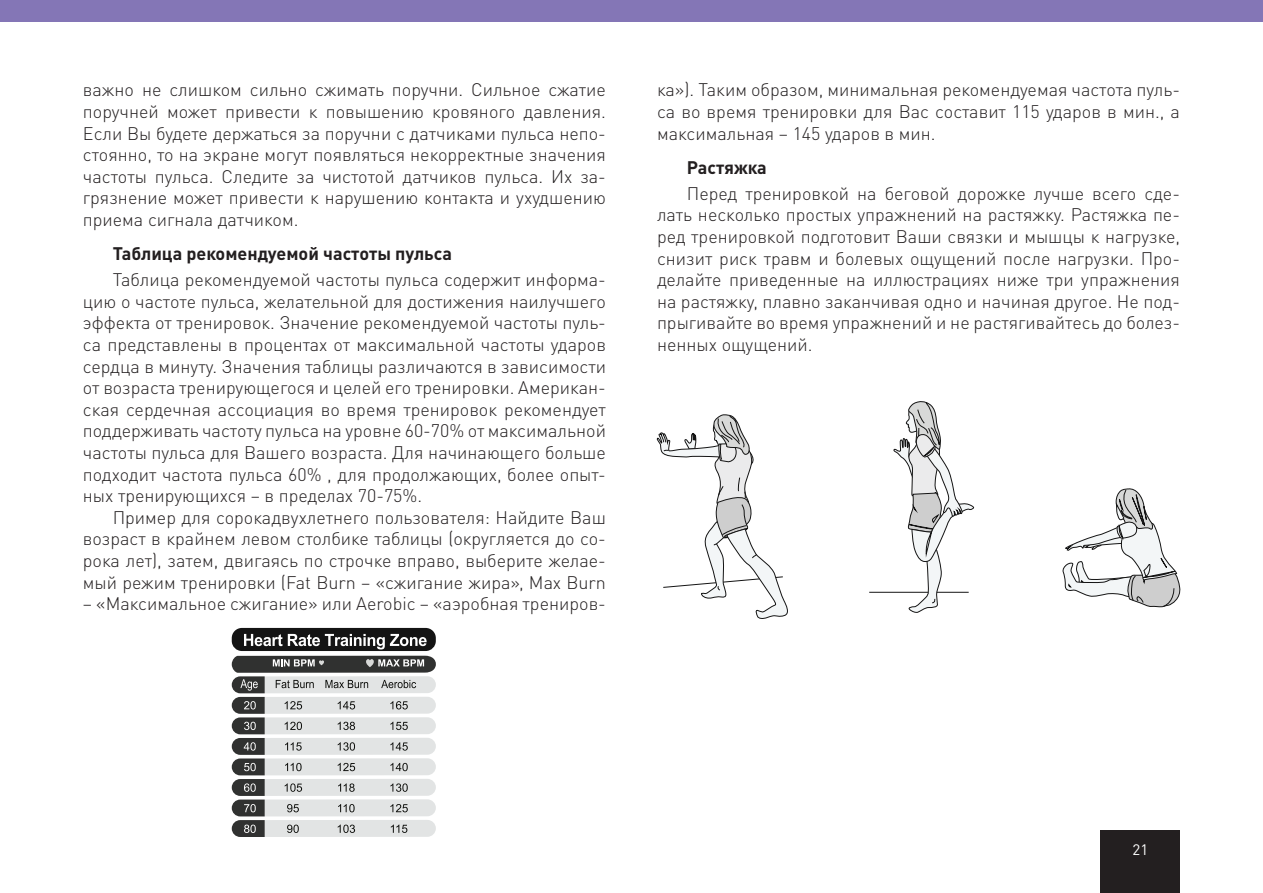
<style>
.page{position:relative;width:1263px;height:893px;background:#fff}
.page>*{position:absolute;margin:0;border:0;box-sizing:border-box;transform-origin:0 0}
.Обычный_текст__с_отс{font:300 18px/21.6px "DIN Pro";color:#231f20;text-align:justify}
.Заголовок_над_тексто{font:700 18px "DIN Pro";color:#231f20}
.t1{font:15px "DIN Pro";color:#fff}
</style>
<div class="page">
<div style="left:0;top:0;width:1263px;height:21px;background:#8476b6"></div>
<div style="left:1101px;top:831px;width:79px;height:62px;background:#231f20"></div>
<svg style="left:1062px;top:488px;width:119px;height:119px"></svg>
<hr style="left:869px;top:592px;width:100px;height:1px;background:#141414">
<svg style="left:657px;top:414px;width:131px;height:205px"></svg>
<svg style="left:894px;top:401px;width:81px;height:212px"></svg>
<svg style="left:232px;top:656px;width:204px;height:181px"></svg>
<div style="left:232px;top:628px;width:204px;height:23px;background:#141414;border-radius:10px"></div>
<svg style="left:244px;top:634px;width:183px;height:15px"></svg>
<p class="Обычный_текст__с_отс" style="left:83px;top:78px;width:525px">важно не слишком сильно сжимать поручни. Сильное сжатие поручней может привести к повышению кровяного давления.<br>Если Вы будете держаться за поручни с датчиками пульса непо&shy;стоянно, то на экране могут появляться некорректные значения частоты пульса. Следите за чистотой датчиков пульса. Их за&shy;грязнение может привести к нарушению контакта и ухудшению приема сигнала датчиком.</p>
<p class="Заголовок_над_тексто" style="left:113px;top:239px;width:341px">Таблица рекомендуемой частоты пульса</p>
<p class="Обычный_текст__с_отс" style="left:83px;top:267px;width:525px;text-indent:30px">Таблица рекомендуемой частоты пульса содержит информа&shy;цию о частоте пульса, желательной для достижения наилучшего эффекта от тренировок. Значение рекомендуемой частоты пуль&shy;са представлены в процентах от максимальной частоты ударов сердца в минуту. Значения таблицы различаются в зависимости от возраста тренирующегося и целей его тренировки. Американ&shy;ская сердечная ассоциация во время тренировок рекомендует поддерживать частоту пульса на уровне 60-70% от максимальной частоты пульса для Вашего возраста. Для начинающего больше подходит частота пульса 60% , для продолжающих, более опыт&shy;ных тренирующихся – в пределах 70-75%.</p>
<p class="Обычный_текст__с_отс" style="left:83px;top:505px;width:525px;text-indent:30px">Пример для сорокадвухлетнего пользователя: Найдите Ваш возраст в крайнем левом столбике таблицы (округляется до со&shy;рока лет), затем, двигаясь по строчке вправо, выберите желае&shy;мый режим тренировки (Fat Burn – «сжигание жира», Max Burn</p>
<p class="Обычный_текст__с_отс" style="left:83px;top:591px;width:524px">– «Максимальное сжигание» или Aerobic – «аэробная трениров-</p>
<p class="Обычный_текст__с_отс" style="left:657px;top:78px;width:524px">ка»). Таким образом, минимальная рекомендуемая частота пуль&shy;са во время тренировки для Вас составит 115 ударов в мин., а максимальная – 145 ударов в мин.</p>
<p class="Заголовок_над_тексто" style="left:687px;top:152px;width:82px">Растяжка</p>
<p class="Обычный_текст__с_отс" style="left:657px;top:181px;width:525px;text-indent:30px">Перед тренировкой на беговой дорожке лучше всего сде&shy;лать несколько простых упражнений на растяжку. Растяжка пе&shy;ред тренировкой подготовит Ваши связки и мышцы к нагрузке, снизит риск травм и болевых ощущений после нагрузки. Про&shy;делайте приведенные на иллюстрациях ниже три упражнения на растяжку, плавно заканчивая одно и начиная другое. Не под&shy;прыгивайте во время упражнений и не растягивайтесь до болез&shy;ненных ощущений.</p>
<p class="t1" style="left:1132px;top:839px;width:17px">21</p>
</div>
